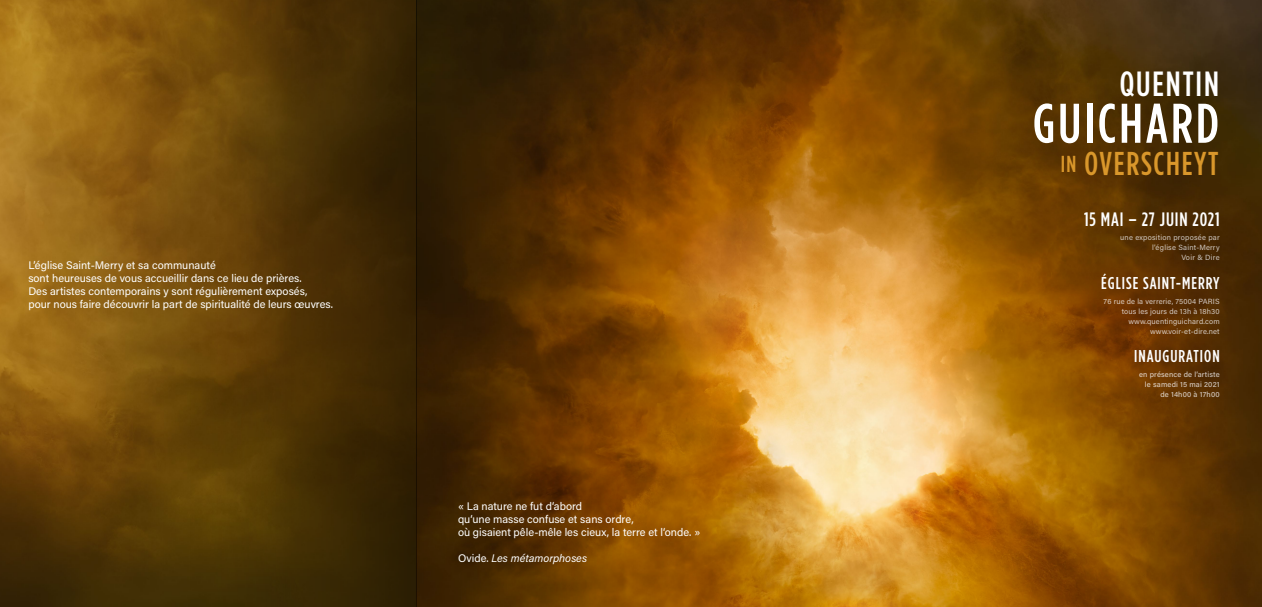
<style>
.page{position:relative;width:1262px;height:607px;background:#fff}
.page>*{position:absolute;margin:0;border:0;box-sizing:border-box;transform-origin:0 0}
.t1{font:500 55.8px "Gotham Condensed";letter-spacing:.055em;color:#fff}
.t2{font:500 34.9px "Gotham Condensed";letter-spacing:.055em;color:#fff}
.t3{font:500 33px "Gotham Condensed";letter-spacing:.05em;color:#d9972b}
.t4{font:500 19.4px "Gotham Condensed";letter-spacing:.045em;color:#fff}
.t5{font:500 17.1px "Gotham Condensed";letter-spacing:.06em;color:#fff}
.t6{font:11px "Acumin Pro";color:#fff}
.t7{font:italic 11px "Acumin Pro";color:#fff}
.t8{font:7.5px/10px "Acumin Pro";letter-spacing:.02em;color:#bcbdc0;text-align:right}
.t9{font:500 7.5px/10px "Acumin Pro";letter-spacing:.02em;color:#bcbdc0;text-align:right}
.s1{font-style:normal}
.s2{font-size:23.1px}
</style>
<div class="page">
<img style="left:0;top:0;width:1261px;height:607px">
<svg style="left:188px;top:0;width:229px;height:606px;background:#4c3204"></svg>
<svg style="left:417px;top:0;width:219px;height:607px;background:#4e2a01"></svg>
<p class="t6" style="left:28px;top:257px;width:189px">L’église Saint-Merry et sa communauté</p>
<p class="t6" style="left:28px;top:270px;width:275px">sont heureuses de vous accueillir dans ce lieu de prières.</p>
<p class="t6" style="left:28px;top:283px;width:280px">Des artistes contemporains y sont régulièrement exposés,</p>
<p class="t6" style="left:28px;top:296px;width:306px">pour nous faire découvrir la part de spiritualité de leurs œuvres.</p>
<p class="t6" style="left:458px;top:498px;width:126px">« La nature ne fut d‘abord</p>
<p class="t6" style="left:458px;top:511px;width:177px">qu‘une masse confuse et sans ordre,</p>
<p class="t6" style="left:458px;top:524px;width:244px">où gisaient pêle-mêle les cieux, la terre et l‘onde. »</p>
<p class="t7" style="left:458px;top:550px;width:130px"><span class="s1">Ovide.</span> Les métamorphoses</p>
<h2 class="t2" style="left:1119px;top:65px;width:101px">QUENTIN</h2>
<h1 class="t1" style="left:1032px;top:92px;width:188px">GUICHARD</h1>
<p class="t3" style="left:1060px;top:146px;width:159px"><span class="s2">in</span> OVERSCHEYT</p>
<h3 class="t4" style="left:1084px;top:208px;width:137px">15 MAI – 27 JUIN 2021</h3>
<p class="t8" style="left:1120px;top:232px;width:101px">une exposition proposée par l’église Saint-Merry<br>Voir &amp; Dire</p>
<h3 class="t5" style="left:1101px;top:273px;width:120px">ÉGLISE SAINT-MERRY</h3>
<p class="t8" style="left:1103px;top:296px;width:118px">76 rue de la verrerie, 75004 PARIS tous les jours de 13h à 18h30 www.quentinguichard.com www.voir-et-dire.net</p>
<h3 class="t5" style="left:1134px;top:346px;width:87px">INAUGURATION</h3>
<p class="t9" style="left:1139px;top:369px;width:82px">en présence de l’artiste le samedi 15 mai 2021 de 14h00 à 17h00</p>
</div>
